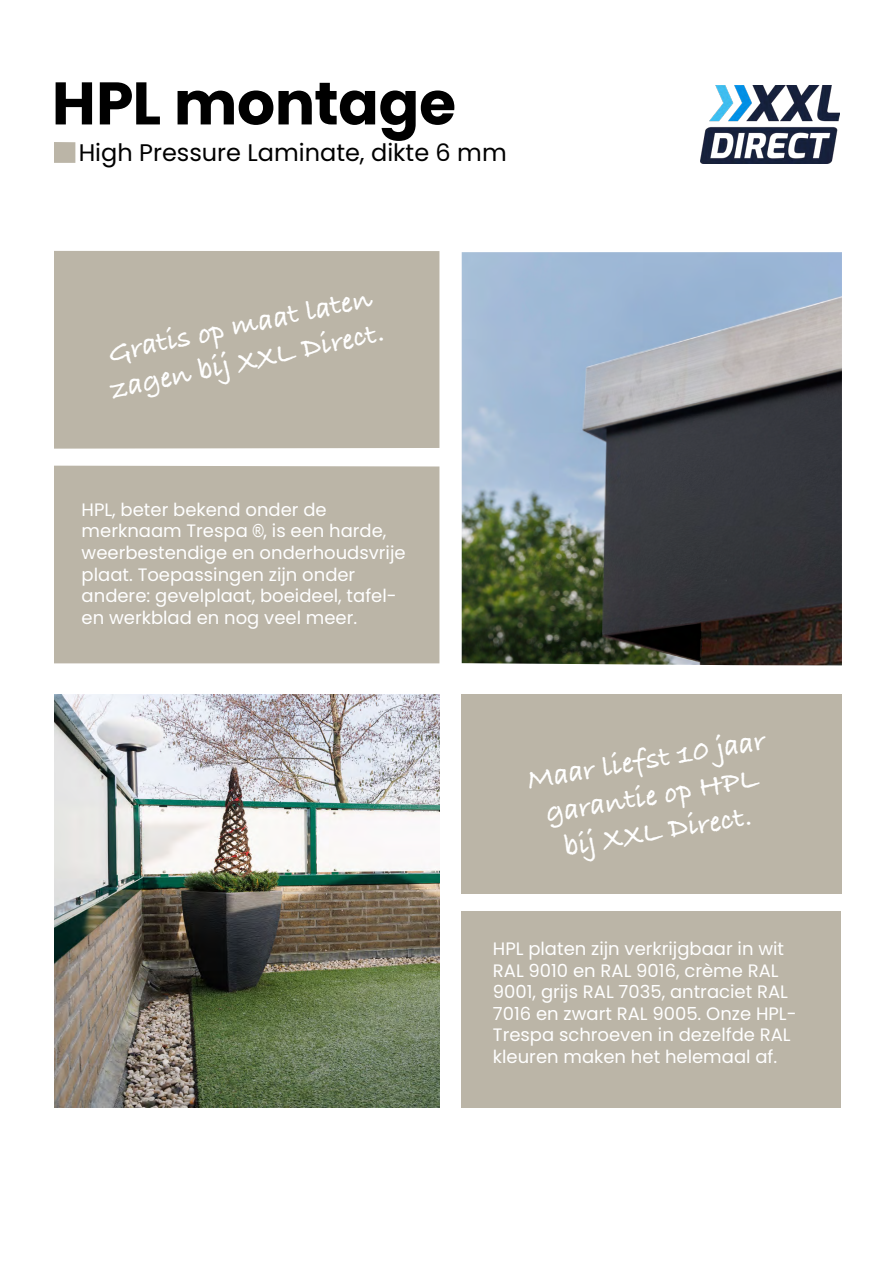
<style>
.page{position:relative;width:893px;height:1263px;background:#fff}
.page>*{position:absolute;margin:0;border:0;box-sizing:border-box;transform-origin:0 0}
.t1{font:700 60px "Poppins";letter-spacing:-.005em;color:#000}
.t2{font:700 30px/36.2px "Bradley Hand ITCTT";color:#fff;text-align:center}
.t3{font:24px "Poppins";color:#000}
.t4{font:18px/21.6px "Poppins";color:#fff}
.s1{font-family:"Arial Narrow"}
</style>
<div class="page">
<div style="left:462px;top:694px;width:380px;height:200px;background:#bbb5a7"></div>
<div style="left:54px;top:466px;width:385px;height:197px;background:#bbb5a7"></div>
<div style="left:54px;top:251px;width:385px;height:198px;background:#bbb5a7"></div>
<div style="left:54px;top:142px;width:21px;height:21px;background:#bbb5a7"></div>
<img style="left:462px;top:252px;width:380px;height:413px">
<div style="left:462px;top:911px;width:379px;height:196px;background:#bbb5a7"></div>
<img style="left:700px;top:85px;width:139px;height:79px">
<img style="left:54px;top:694px;width:385px;height:413px">
<h1 class="t1" style="left:52px;top:69px;width:406px">HPL montage</h1>
<h3 class="t3" style="left:79px;top:138px;width:430px">High Pressure Laminate, dikte 6 mm</h3>
<h2 class="t2" style="left:99px;top:336px;width:281px;text-align:left;rotate:-12deg">Gratis op maat laten zagen bij XXL Direct.</h2>
<p class="t4" style="left:82px;top:499px;width:326px">HPL, beter bekend onder de merknaam Trespa <span class="s1">®</span>, is een harde, weerbestendige en onderhoudsvrije plaat. Toepassingen zijn onder andere: gevelplaat, boeideel, tafel&shy;en werkblad en nog veel meer.</p>
<h2 class="t2" style="left:524px;top:762px;width:242px;rotate:-10deg">Maar liefst 10 jaar garantie op HPL bij XXL Direct.</h2>
<p class="t4" style="left:493px;top:938px;width:305px">HPL platen zijn verkrijgbaar in wit<br>RAL 9010 en RAL 9016, crème RAL<br>9001, grijs RAL 7035, antraciet RAL<br>7016 en zwart RAL 9005. Onze HPL-<br>Trespa schroeven in dezelfde RAL kleuren maken het helemaal af.</p>
</div>
